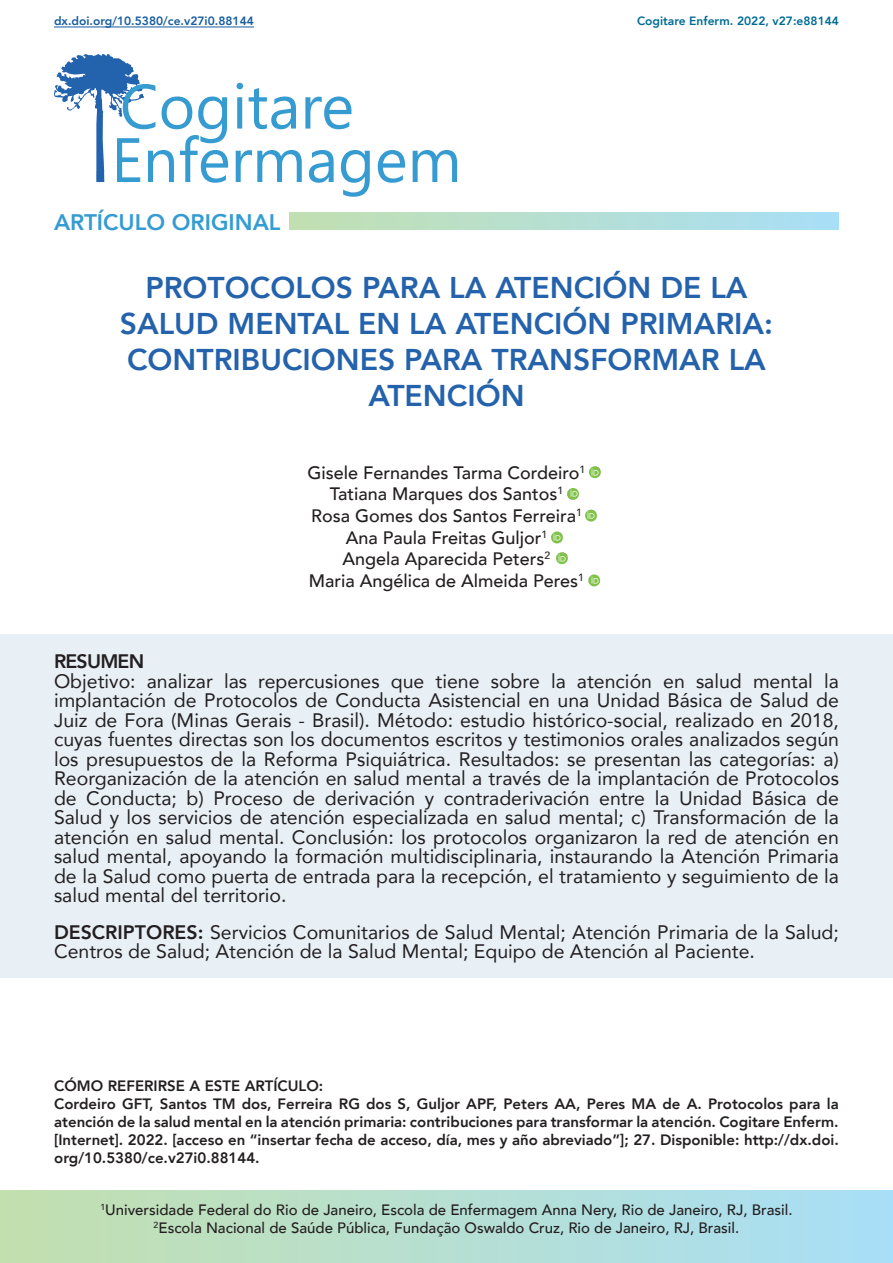
<style>
.page{position:relative;width:893px;height:1263px;background:#fff}
.page>*{position:absolute;margin:0;border:0;box-sizing:border-box;transform-origin:0 0}
.t1{font:800 30px/36px "Avenir";color:#2462ac;text-align:center}
.t2{font:800 22.5px "Avenir";color:#349bd3}
.TEXTO{font:19.5px/19.5px "Avenir";color:#231f20;text-align:justify}
.t3{font:800 19.5px "Avenir";letter-spacing:-.04em;color:#231f20}
.t4{font:500 18px "Avenir";color:#231f20}
.t5{font:800 15px/18px "Avenir";color:#231f20;text-align:justify}
.t6{font:500 15px "Avenir";color:#231f20}
.t7{font:500 12px "Avenir";color:#231f20}
.t8{font:800 12px "Avenir";color:#175d9e}
.t9{font:800 12px "Avenir";color:#006c95}
.s1{font-weight:800}
</style>
<div class="page">
<svg style="left:236px;top:150px;width:66px;height:32px"></svg>
<svg style="left:309px;top:150px;width:25px;height:33px"></svg>
<svg style="left:341px;top:150px;width:29px;height:47px"></svg>
<svg style="left:378px;top:150px;width:27px;height:33px"></svg>
<svg style="left:413px;top:150px;width:44px;height:32px"></svg>
<svg style="left:54px;top:54px;width:174px;height:129px"></svg>
<svg style="left:237px;top:83px;width:6px;height:46px"></svg>
<svg style="left:249px;top:88px;width:47px;height:41px"></svg>
<svg style="left:305px;top:97px;width:46px;height:32px"></svg>
<div style="left:289px;top:213px;width:550px;height:16px;background:linear-gradient(to right,#c2dfb0,#a9dff7)"></div>
<div style="left:0;top:634px;width:893px;height:343px;background:#e8f0f6"></div>
<hr style="left:54px;top:27px;width:200px;height:1px;background:#175d9e">
<svg style="left:589px;top:466px;width:12px;height:12px"></svg>
<svg style="left:567px;top:488px;width:12px;height:12px"></svg>
<svg style="left:556px;top:552px;width:12px;height:12px"></svg>
<svg style="left:551px;top:531px;width:12px;height:12px"></svg>
<svg style="left:585px;top:510px;width:12px;height:11px"></svg>
<div style="left:0;top:1191px;width:893px;height:72px;background:linear-gradient(to right,#c3dfae,#a9dff7)"></div>
<svg style="left:588px;top:574px;width:12px;height:12px"></svg>
<p class="t8" style="left:54px;top:10px;width:201px">dx.doi.org/10.5380/ce.v27i0.88144</p>
<p class="t2" style="left:54px;top:201px;width:228px">ARTÍCULO ORIGINAL</p>
<p class="t9" style="left:637px;top:10px;width:203px">Cogitare Enferm. 2022, v27:e88144</p>
<p class="t1" style="left:120px;top:267px;width:655px">PROTOCOLOS PARA LA ATENCIÓN DE LA<br>SALUD MENTAL EN LA ATENCIÓN PRIMARIA:<br>CONTRIBUCIONES PARA TRANSFORMAR LA<br>ATENCIÓN</p>
<p class="t4" style="left:307px;top:457px;width:279px">Gisele Fernandes Tarma Cordeiro<sup>1</sup></p>
<p class="t4" style="left:330px;top:478px;width:235px">Tatiana Marques dos Santos<sup>1</sup></p>
<p class="t4" style="left:311px;top:500px;width:272px">Rosa Gomes dos Santos Ferreira<sup>1</sup></p>
<p class="t4" style="left:346px;top:522px;width:203px">Ana Paula Freitas Guljor<sup>1</sup></p>
<p class="t4" style="left:343px;top:543px;width:209px">Angela Aparecida Peters<sup>2</sup></p>
<p class="t4" style="left:309px;top:565px;width:277px">Maria Angélica de Almeida Peres<sup>1</sup></p>
<p class="t3" style="left:54px;top:643px;width:92px">RESUMEN</p>
<p class="TEXTO" style="left:54px;top:670px;width:786px">Objetivo: analizar las repercusiones que tiene sobre la atención en salud mental la implantación de Protocolos de Conducta Asistencial en una Unidad Básica de Salud de Juiz de Fora (Minas Gerais - Brasil). Método: estudio histórico-social, realizado en 2018, cuyas fuentes directas son los documentos escritos y testimonios orales analizados según los presupuestos de la Reforma Psiquiátrica. Resultados: se presentan las categorías: a)<br>Reorganización de la atención en salud mental a través de la implantación de Protocolos de Conducta; b) Proceso de derivación y contraderivación entre la Unidad Básica de Salud y los servicios de atención especializada en salud mental; c) Transformación de la atención en salud mental. Conclusión: los protocolos organizaron la red de atención en salud mental, apoyando la formación multidisciplinaria, instaurando la Atención Primaria de la Salud como puerta de entrada para la recepción, el tratamiento y seguimiento de la salud mental del territorio.</p>
<p class="TEXTO" style="left:54px;top:921px;width:786px"><span class="s1">DESCRIPTORES:</span> Servicios Comunitarios de Salud Mental; Atención Primaria de la Salud;<br>Centros de Salud; Atención de la Salud Mental; Equipo de Atención al Paciente.</p>
<p class="t5" style="left:54px;top:1076px;width:271px">CÓMO REFERIRSE A ESTE ARTÍCULO:</p>
<p class="t5" style="left:54px;top:1094px;width:786px">Cordeiro GFT, Santos TM dos, Ferreira RG dos S, Guljor APF, Peters AA, Peres MA de A. Protocolos para la atención de la salud mental en la atención primaria: contribuciones para transformar la atención. Cogitare Enferm. [Internet]. 2022. [acceso en “insertar fecha de acceso, día, mes y año abreviado”]; 27. Disponible: http://dx.doi. org/10.5380/ce.v27i0.88144.</p>
<p class="t6" style="left:100px;top:1197px;width:694px"><sup>1</sup>Universidade Federal do Rio de Janeiro, Escola de Enfermagem Anna Nery, Rio de Janeiro, RJ, Brasil.</p>
<p class="t6" style="left:154px;top:1215px;width:587px"><sup>2</sup>Escola Nacional de Saúde Pública, Fundação Oswaldo Cruz, Rio de Janeiro, RJ, Brasil.</p>
<p class="t7" style="left:136px;top:1215px;width:622px">Protocolos para la atención de la salud mental en la atención primaria: contribuciones para transformar la atención</p>
</div>
